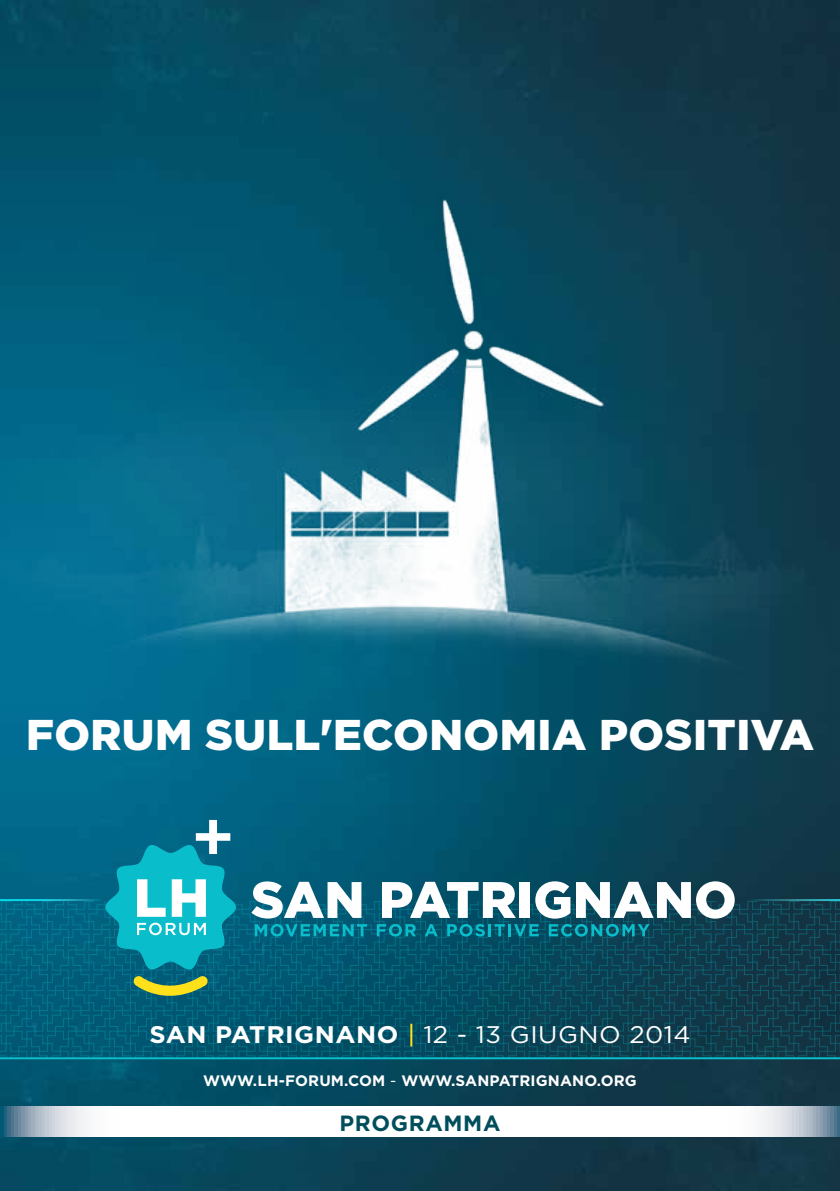
<style>
.page{position:relative;width:840px;height:1191px;background:#fff}
.page>*{position:absolute;margin:0;border:0;box-sizing:border-box;transform-origin:0 0}
.t1{font:900 43px "Gotham";letter-spacing:.01em;color:#fff}
.t2{font:24px "Gotham";letter-spacing:.02em;color:#fff;scale:1.06 1}
.t3{font:700 22px "Gotham";color:#004e5c}
.t4{font:700 15.2px "Gotham";letter-spacing:.01em;color:#fff}
.s1{font-weight:700}
.s2{font-weight:400}
</style>
<div class="page">
<img style="left:0;top:0;width:839px;height:1191px">
<img style="left:0;top:41px;width:839px;height:779px">
<svg style="left:0;top:1106px;width:839px;height:30px"></svg>
<svg style="left:0;top:820px;width:839px;height:237px;background:#1b677c"></svg>
<div style="left:111px;top:981px;width:638px;height:129px;background:#004e5c;opacity:.4"></div>
<hr style="left:410px;top:1023px;width:2px;height:23px;background:#ffe11b">
<hr style="left:0;top:1057px;width:839px;height:2px;background:#fff">
<h1 class="t1" style="left:26px;top:710px;width:789px">FORUM SULL'ECONOM IA POSITIVA</h1>
<h2 class="t2" style="left:149px;top:1021px;width:512px"><span class="s1">SAN PATRIGNANO</span> 12 - 13 GIUGNO 2014</h2>
<p class="t4" style="left:203px;top:1071px;width:169px">WWW.LH-FORUM.COM</p>
<p class="t4" style="left:390px;top:1071px;width:29px"><span class="s2">-</span> WWW</p>
<p class="t4" style="left:451px;top:1071px;width:162px">.SANPATRIGNANO.ORG</p>
<h3 class="t3" style="left:339px;top:1110px;width:142px">PROGRAMMA</h3>
</div>
